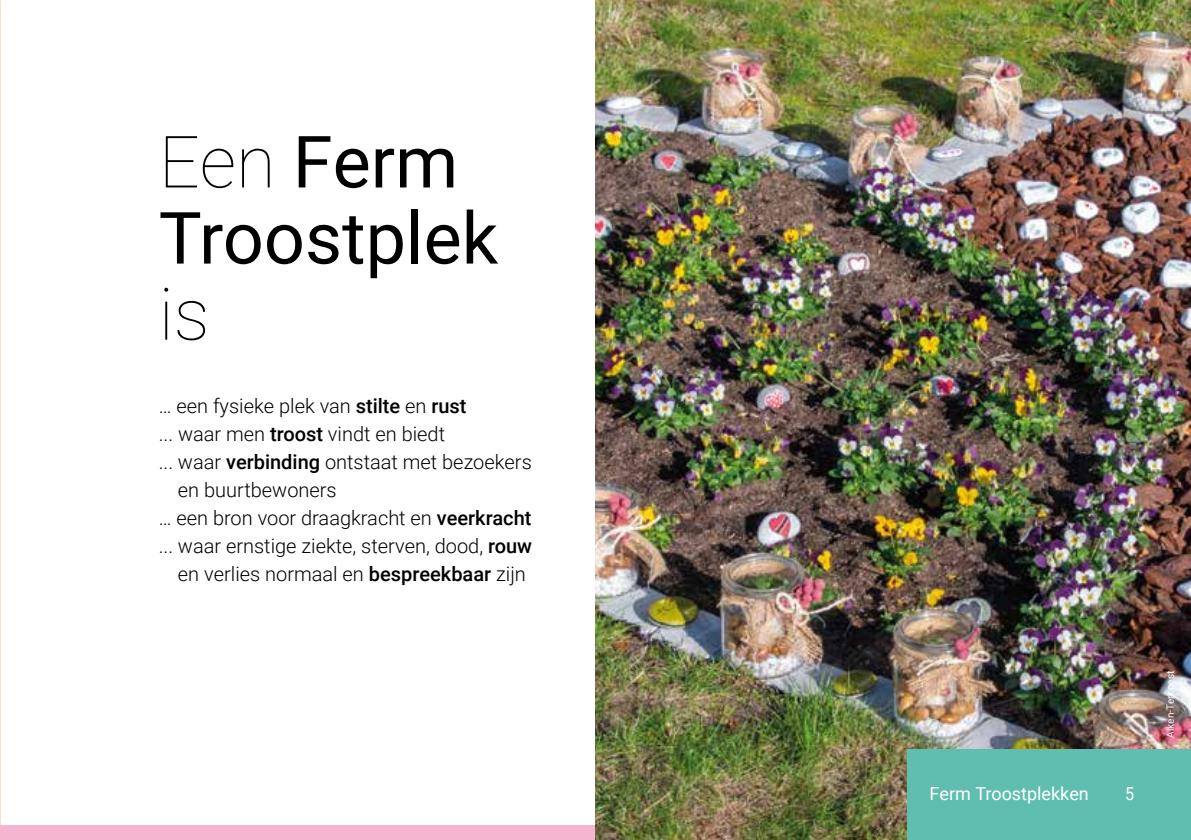
<style>
.page{position:relative;width:1191px;height:840px;background:#fff}
.page>*{position:absolute;margin:0;border:0;box-sizing:border-box;transform-origin:0 0}
.t1{font:72px/76px "Roboto";color:#000}
.t2{font:100 72px "Roboto";color:#000}
.t3{font:300 20px "Roboto";color:#000}
.t4{font:18px "Roboto";color:#fff}
.t5{font:18px "Roboto";color:#fff;scale:.9 1}
.t6{font:10px "Roboto";color:#fff}
.s1{font-weight:100}
.s2{font-weight:500}
</style>
<div class="page">
<div style="left:0;top:825px;width:1191px;height:14px;background:#f5b5d0"></div>
<img style="left:595px;top:0;width:596px;height:839px">
<div style="left:907px;top:748px;width:284px;height:91px;background:#60beb0"></div>
<h1 class="t1" style="left:159px;top:121px;width:341px"><span class="s1">Een</span> Ferm<br>Troostplek</h1>
<h1 class="t2" style="left:159px;top:263px;width:52px">is</h1>
<p class="t3" style="left:159px;top:391px;width:309px">… een fysieke plek van <span class="s2">stilte</span> en <span class="s2">rust</span></p>
<p class="t3" style="left:159px;top:419px;width:288px">... waar men <span class="s2">troost</span> vindt en biedt</p>
<p class="t3" style="left:159px;top:447px;width:374px">... waar <span class="s2">verbinding</span> ontstaat met bezoekers</p>
<p class="t3" style="left:178px;top:475px;width:160px">en buurtbewoners</p>
<p class="t3" style="left:159px;top:503px;width:374px">… een bron voor draagkracht en <span class="s2">veerkracht</span></p>
<p class="t3" style="left:159px;top:531px;width:375px">... waar ernstige ziekte, sterven, dood, <span class="s2">rouw</span></p>
<p class="t3" style="left:178px;top:559px;width:349px">en verlies normaal en <span class="s2">bespreekbaar</span> zijn</p>
<p class="t4" style="left:929px;top:780px;width:161px">Ferm Troostplekken</p>
<p class="t5" style="left:1125px;top:780px;width:12px">5</p>
<p class="t6" style="left:1163px;top:737px;width:68px;rotate:-90deg">Alken-Terkoest</p>
</div>
